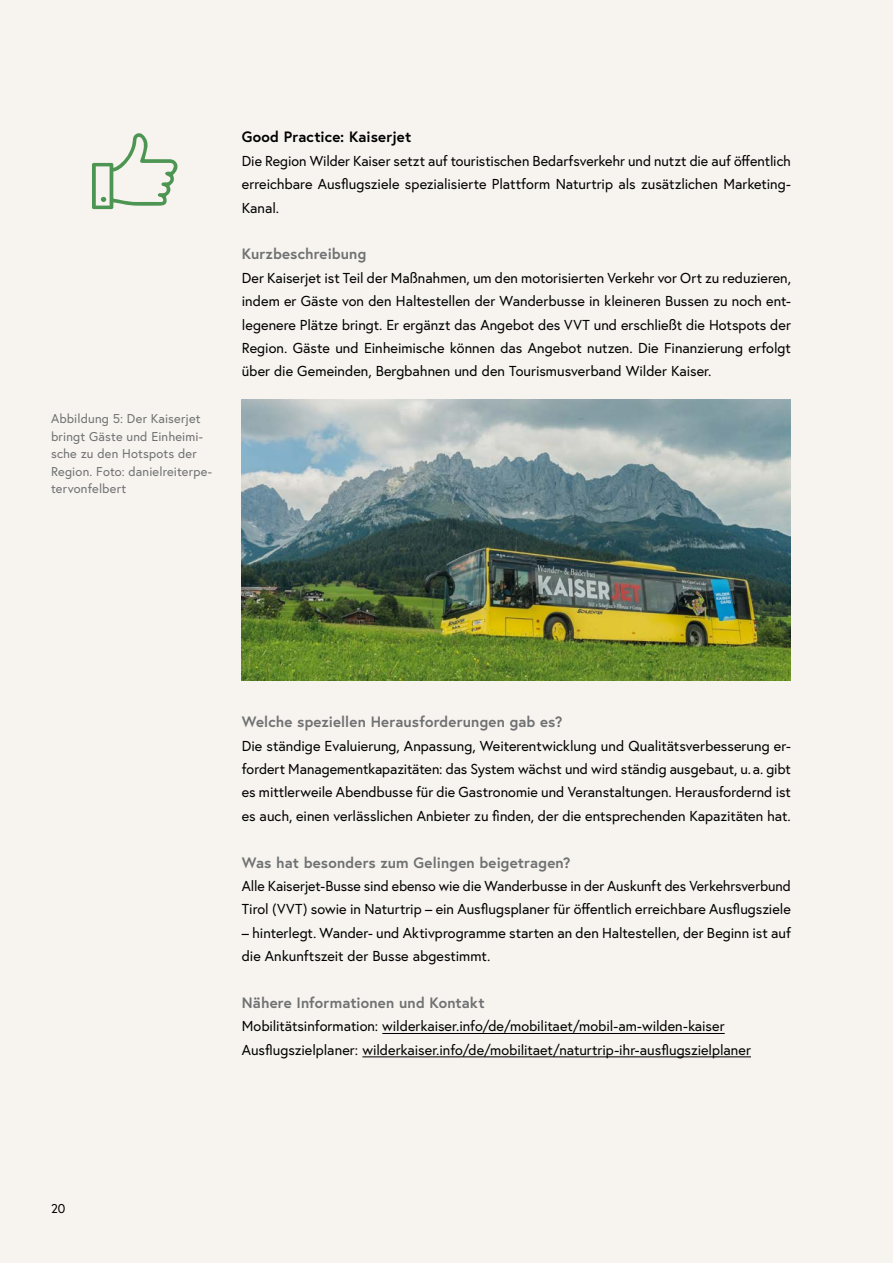
<style>
.page{position:relative;width:893px;height:1263px;background:#f7f4f0}
.page>*{position:absolute;margin:0;border:0;box-sizing:border-box;transform-origin:0 0}
.h5_ohne_Nummerierung{font:700 15px "Europa Austria";letter-spacing:.01em;color:#707172}
.h4_ohne_Nummerierung{font:700 15px "Europa Austria";letter-spacing:.005em;color:#000}
.p_Abstand_danach{font:14.4px/23.4px "Europa Austria";color:#000;text-align:justify}
.t1{font:12.75px/17.5px "Europa Austria";letter-spacing:.015em;color:#707172}
.t2{font:12.75px "Europa Austria";color:#000}
</style>
<div class="page">
<hr style="left:382px;top:1033px;width:343px;height:1px;background:#000">
<hr style="left:362px;top:1056px;width:389px;height:1px;background:#000">
<svg style="left:92px;top:133px;width:85px;height:76px"></svg>
<img style="left:242px;top:400px;width:549px;height:280px">
<p class="t1" style="left:51px;top:410px;width:163px">Abbildung 5: Der Kaiserjet bringt Gäste und Einheimi&shy;sche zu den Hotspots der<br>Region. Foto: danielreiterpe&shy;tervonfelbert</p>
<h4 class="h4_ohne_Nummerierung" style="left:242px;top:127px;width:171px">Good Practice: Kaiserjet</h4>
<p class="p_Abstand_danach" style="left:242px;top:149px;width:551px">Die Region Wilder Kaiser setzt auf touristischen Bedarfsverkehr und nutzt die auf öffentlich erreichbare Ausflugsziele spezialisierte Plattform Naturtrip als zusätzlichen Marketing-Kanal.</p>
<h5 class="h5_ohne_Nummerierung" style="left:242px;top:244px;width:126px">Kurzbeschreibung</h5>
<p class="p_Abstand_danach" style="left:242px;top:266px;width:551px">Der Kaiserjet ist Teil der Maßnahmen, um den motorisierten Verkehr vor Ort zu reduzieren, indem er Gäste von den Haltestellen der Wanderbusse in kleineren Bussen zu noch ent&shy;legenere Plätze bringt. Er ergänzt das Angebot des VVT und erschließt die Hotspots der Region. Gäste und Einheimische können das Angebot nutzen. Die Finanzierung erfolgt über die Gemeinden, Bergbahnen und den Tourismusverband Wilder Kaiser.</p>
<p class="t2" style="left:51px;top:1200px;width:16px">20</p>
<h5 class="h5_ohne_Nummerierung" style="left:242px;top:712px;width:322px">Welche speziellen Herausforderungen gab es?</h5>
<p class="p_Abstand_danach" style="left:242px;top:733px;width:551px">Die ständige Evaluierung, Anpassung, Weiterentwicklung und Qualitätsverbesserung er&shy;fordert Managementkapazitäten: das System wächst und wird ständig ausgebaut, u.a. gibt es mittlerweile Abendbusse für die Gastronomie und Veranstaltungen. Herausfordernd ist es auch, einen verlässlichen Anbieter zu finden, der die entsprechenden Kapazitäten hat.</p>
<h5 class="h5_ohne_Nummerierung" style="left:242px;top:852px;width:330px">Was hat besonders zum Gelingen beigetragen?</h5>
<p class="p_Abstand_danach" style="left:242px;top:874px;width:551px">Alle Kaiserjet-Busse sind ebenso wie die Wanderbusse in der Auskunft des Verkehrsverbund<br>Tirol (VVT) sowie in Naturtrip – ein Ausflugsplaner für öffentlich erreichbare Ausflugsziele</p>
<p class="p_Abstand_danach" style="left:242px;top:921px;width:551px">– hinterlegt. Wander- und Aktivprogramme starten an den Haltestellen, der Beginn ist auf die Ankunftszeit der Busse abgestimmt.</p>
<h5 class="h5_ohne_Nummerierung" style="left:242px;top:992px;width:244px">Nähere Informationen und Kontakt</h5>
<p class="p_Abstand_danach" style="left:242px;top:1014px;width:484px">Mobilitätsinformation: wilderkaiser.info/de/mobilitaet/mobil-am-wilden-kaiser</p>
<p class="p_Abstand_danach" style="left:242px;top:1037px;width:511px">Ausflugszielplaner: wilderkaiser.info/de/mobilitaet/naturtrip-ihr-ausflugszielplaner</p>
</div>
